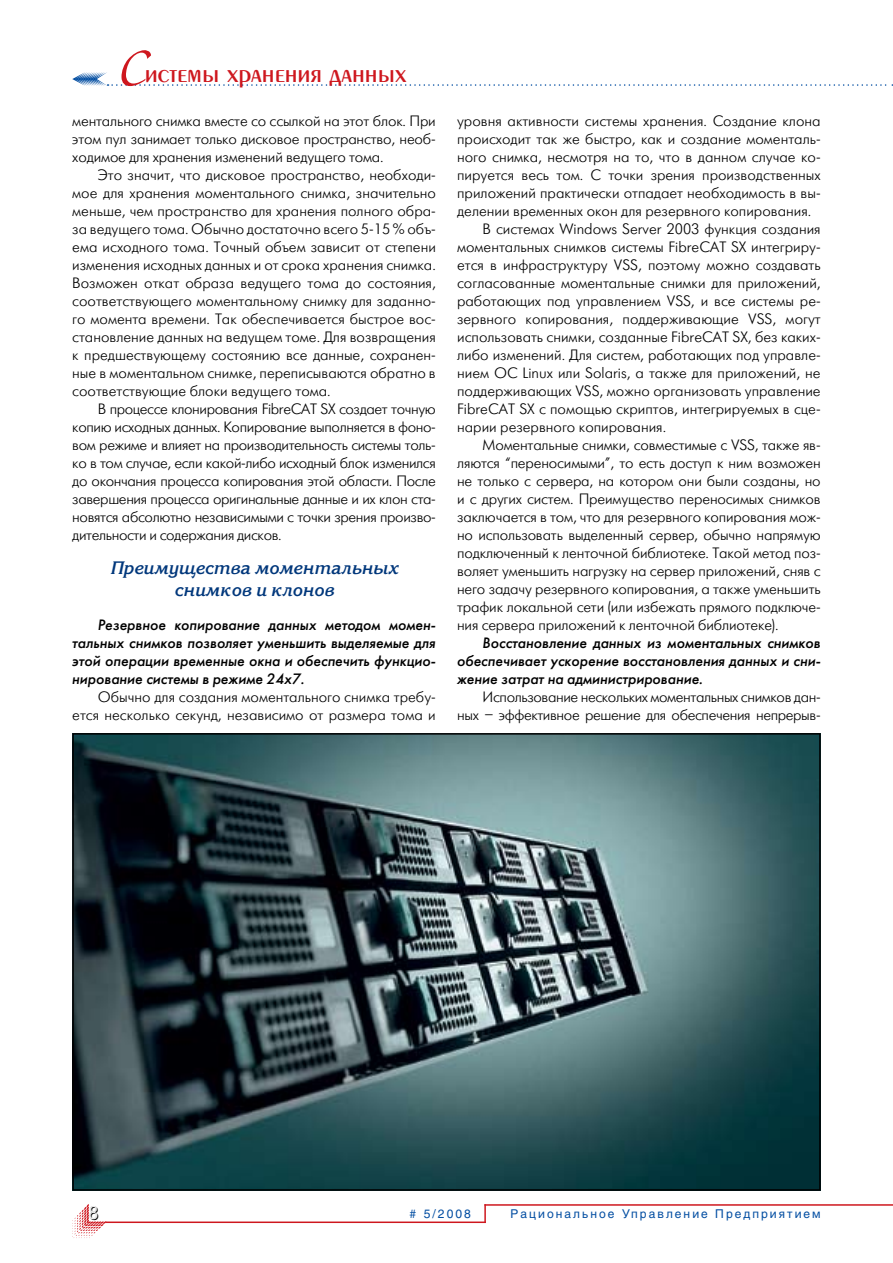
<style>
.page{position:relative;width:893px;height:1263px;background:#fff}
.page>*{position:absolute;margin:0;border:0;box-sizing:border-box;transform-origin:0 0}
.t1{font:27px "Penta Demi";color:#ce171e}
.t2{font:italic 700 18px/21.6px "Korinna C";color:#00377b;text-align:center}
.t3{font:15px/18px "Futuris Light C";color:#000;text-align:justify}
.t4{font:italic 15px/18px "Futuris C";color:#000;text-align:justify}
.t5{font:15px/18px "Futuris Light C";letter-spacing:-.025em;color:#000;text-align:right}
.t6{font:12px "Helios";letter-spacing:.17em;color:#034ea2}
.s1{font-family:"Zapf Chancery C";font-weight:500;font-style:italic;font-size:54px}
</style>
<div class="page">
<svg style="left:484px;top:1206px;width:2px;height:15px"></svg>
<hr style="left:105px;top:1221px;width:381px;height:2px;background:#ce171e">
<hr style="left:484px;top:1204px;width:409px;height:2px;background:#ce171e">
<svg style="left:72px;top:72px;width:821px;height:14px"></svg>
<img style="left:75px;top:736px;width:743px;height:452px">
<div style="left:72px;top:733px;width:749px;height:458px;border:2px solid #000"></div>
<svg style="left:72px;top:1204px;width:34px;height:34px"></svg>
<h1 class="t1" style="left:117px;top:60px;width:291px"><span class="s1">С</span>истемы хранения данных</h1>
<p class="t3" style="left:72px;top:112px;width:365px">ментального снимка вместе со ссылкой на этот блок. При этом пул занимает только дисковое пространство, необ&shy;ходимое для хранения изменений ведущего тома.</p>
<p class="t3" style="left:72px;top:166px;width:365px;text-indent:26px">Это значит, что дисковое пространство, необходи&shy;мое для хранения моментального снимка, значительно меньше, чем пространство для хранения полного обра&shy;за ведущего тома. Обычно достаточно всего 5-15 % объ&shy;ема исходного тома. Точный объем зависит от степени изменения исходных данных и от срока хранения снимка.<br>Возможен откат образа ведущего тома до состояния, соответствующего моментальному снимку для заданно&shy;го момента времени. Так обеспечивается быстрое вос&shy;становление данных на ведущем томе. Для возвращения к предшествующему состоянию все данные, сохранен&shy;ные в моментальном снимке, переписываются обратно в соответствующие блоки ведущего тома.</p>
<p class="t3" style="left:72px;top:400px;width:365px;text-indent:26px">В процессе клонирования FibreCAT SX создает точную копию исходных данных. Копирование выполняется в фоно&shy;вом режиме и влияет на производительность системы толь&shy;ко в том случае, если какой-либо исходный блок изменился до окончания процесса копирования этой области. После завершения процесса оригинальные данные и их клон ста&shy;новятся абсолютно независимыми с точки зрения произво&shy;дительности и содержания дисков.</p>
<p class="t2" style="left:110px;top:558px;width:290px">Преимущества моментальных снимков и клонов</p>
<p class="t4" style="left:72px;top:616px;width:365px;text-indent:26px">Резервное копирование данных методом момен&shy;тальных снимков позволяет уменьшить выделяемые для этой операции временные окна и обеспечить функцио&shy;нирование системы в режиме 24x7.</p>
<p class="t3" style="left:72px;top:688px;width:365px;text-align:right">Обычно для создания моментального снимка требу&shy;ется несколько секунд, независимо от размера тома и</p>
<p class="t3" style="left:457px;top:112px;width:365px">уровня активности системы хранения. Создание клона</p>
<p class="t3" style="left:457px;top:130px;width:365px">происходит так же быстро, как и создание моменталь-</p>
<p class="t3" style="left:457px;top:148px;width:365px">ного снимка, несмотря на то, что в данном случае ко-</p>
<p class="t3" style="left:457px;top:166px;width:365px">пируется весь том. С точки зрения производственных</p>
<p class="t3" style="left:457px;top:184px;width:365px">приложений практически отпадает необходимость в вы-</p>
<p class="t3" style="left:457px;top:202px;width:356px">делении временных окон для резервного копирования.</p>
<p class="t3" style="left:483px;top:220px;width:340px">В системах Windows Server 2003 функция создания</p>
<p class="t3" style="left:457px;top:238px;width:365px">моментальных снимков системы FibreCAT SX интегриру-</p>
<p class="t3" style="left:457px;top:256px;width:365px">ется в инфраструктуру VSS, поэтому можно создавать</p>
<p class="t3" style="left:457px;top:274px;width:365px">согласованные моментальные снимки для приложений,</p>
<p class="t3" style="left:457px;top:292px;width:365px">работающих под управлением VSS, и все системы ре-</p>
<p class="t3" style="left:457px;top:310px;width:365px">зервного копирования, поддерживающие VSS, могут</p>
<p class="t3" style="left:457px;top:328px;width:365px">использовать снимки, созданные FibreCAT SX, без каких-</p>
<p class="t3" style="left:457px;top:346px;width:365px">либо изменений. Для систем, работающих под управле-</p>
<p class="t3" style="left:457px;top:364px;width:365px">нием ОС Linux или Solaris, а также для приложений, не</p>
<p class="t3" style="left:457px;top:382px;width:365px">поддерживающих VSS, можно организовать управление</p>
<p class="t3" style="left:457px;top:400px;width:365px">FibreCAT SX с помощью скриптов, интегрируемых в сце-</p>
<p class="t3" style="left:457px;top:418px;width:211px">нарии резервного копирования.</p>
<p class="t3" style="left:483px;top:436px;width:340px">Моментальные снимки, совместимые с VSS, также яв-</p>
<p class="t3" style="left:457px;top:454px;width:365px">ляются “переносимыми”, то есть доступ к ним возможен</p>
<p class="t3" style="left:457px;top:472px;width:365px">не только с сервера, на котором они были созданы, но</p>
<p class="t3" style="left:457px;top:490px;width:365px">и с других систем. Преимущество переносимых снимков</p>
<p class="t3" style="left:457px;top:508px;width:365px">заключается в том, что для резервного копирования мож-</p>
<p class="t3" style="left:457px;top:526px;width:365px">но использовать выделенный сервер, обычно напрямую</p>
<p class="t3" style="left:457px;top:544px;width:365px">подключенный к ленточной библиотеке. Такой метод поз-</p>
<p class="t3" style="left:457px;top:562px;width:365px">воляет уменьшить нагрузку на сервер приложений, сняв с</p>
<p class="t3" style="left:457px;top:580px;width:365px">него задачу резервного копирования, а также уменьшить</p>
<p class="t3" style="left:457px;top:598px;width:365px">трафик локальной сети (или избежать прямого подключе-</p>
<p class="t3" style="left:457px;top:616px;width:323px">ния сервера приложений к ленточной библиотеке).</p>
<p class="t4" style="left:457px;top:634px;width:365px;text-indent:26px">Восстановление данных из моментальных снимков обеспечивает ускорение восстановления данных и сни&shy;жение затрат на администрирование.</p>
<p class="t5" style="left:457px;top:688px;width:365px">Использование нескольких моментальных снимков дан&shy;ных – эффективное решение для обеспечения непрерыв-</p>
<p class="t6" style="left:410px;top:1207px;width:63px"># 5/2008</p>
<p class="t6" style="left:510px;top:1207px;width:312px">Рациональное Управление Предприятием</p>
</div>
